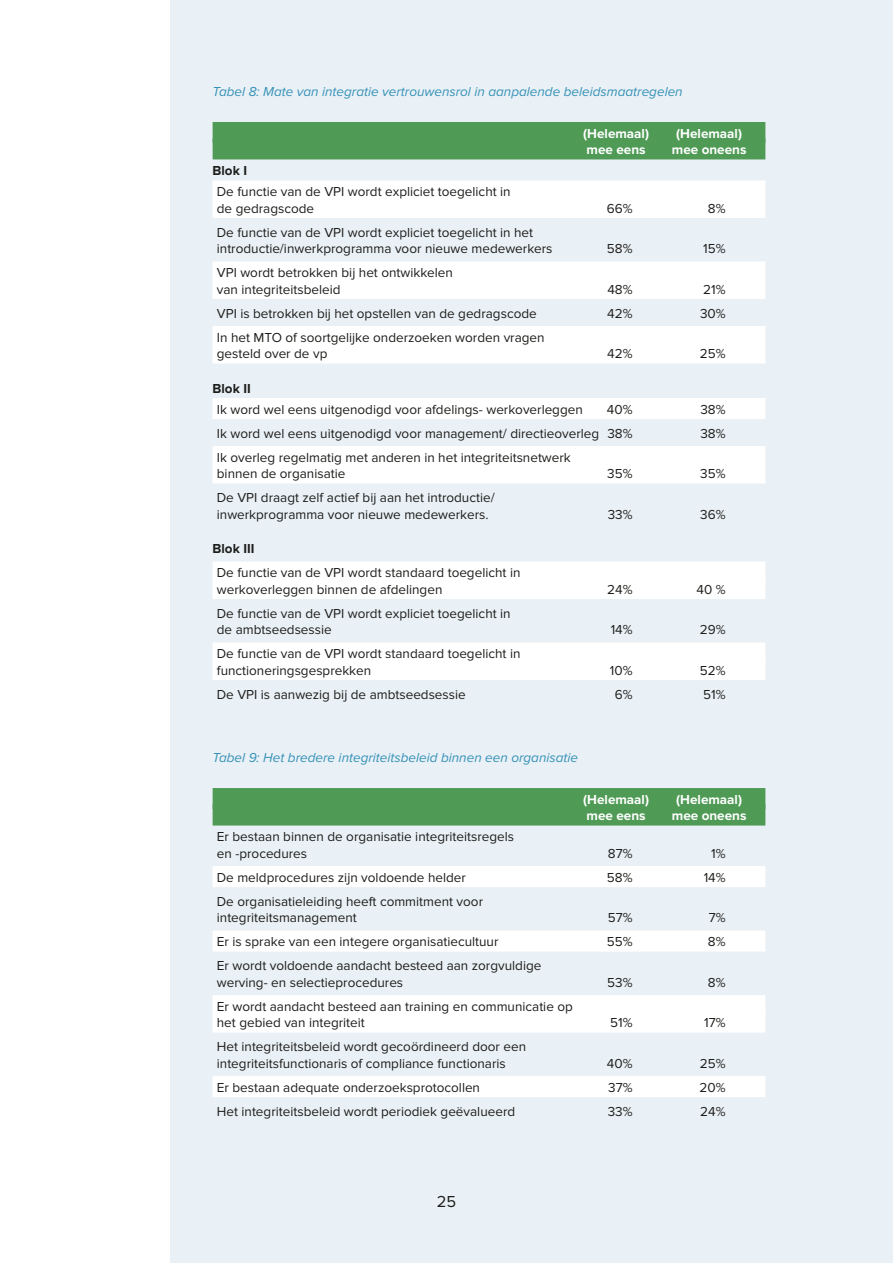
<style>
.page{position:relative;width:893px;height:1263px;background:#fff}
.page>*{position:absolute;margin:0;border:0;box-sizing:border-box;transform-origin:0 0}
.t1{font:16.5px "Proxima Nova";color:#1d1d1b}
.t2{font:13.5px/16.5px "Proxima Nova";color:#1d1d1b}
.t3{font:italic 13.5px "Proxima Nova";color:#3591b7}
.t4{font:700 13.5px "Proxima Nova";color:#fff}
.t5{font:700 13.5px "Proxima Nova";color:#1d1d1b}
</style>
<div class="page">
<div style="left:170px;top:0;width:723px;height:1263px;background:#eaf1f6"></div>
<div style="left:213px;top:122px;width:552px;height:21px;background:#4f9a55"></div>
<div style="left:213px;top:138px;width:552px;height:21px;background:#4f9a55"></div>
<div style="left:213px;top:180px;width:552px;height:21px;background:#fff"></div>
<div style="left:213px;top:197px;width:552px;height:21px;background:#fff"></div>
<div style="left:213px;top:261px;width:552px;height:21px;background:#fff"></div>
<div style="left:213px;top:278px;width:552px;height:21px;background:#fff"></div>
<div style="left:213px;top:326px;width:552px;height:21px;background:#fff"></div>
<div style="left:213px;top:342px;width:552px;height:21px;background:#fff"></div>
<div style="left:213px;top:398px;width:552px;height:21px;background:#fff"></div>
<div style="left:213px;top:446px;width:552px;height:21px;background:#fff"></div>
<div style="left:213px;top:462px;width:552px;height:21px;background:#fff"></div>
<div style="left:213px;top:561px;width:552px;height:21px;background:#fff"></div>
<div style="left:213px;top:578px;width:552px;height:21px;background:#fff"></div>
<div style="left:213px;top:642px;width:552px;height:21px;background:#fff"></div>
<div style="left:213px;top:659px;width:552px;height:21px;background:#fff"></div>
<div style="left:213px;top:788px;width:552px;height:21px;background:#4f9a55"></div>
<div style="left:213px;top:804px;width:552px;height:21px;background:#4f9a55"></div>
<div style="left:213px;top:866px;width:552px;height:21px;background:#fff"></div>
<div style="left:213px;top:930px;width:552px;height:21px;background:#fff"></div>
<div style="left:213px;top:995px;width:552px;height:21px;background:#fff"></div>
<div style="left:213px;top:1011px;width:552px;height:21px;background:#fff"></div>
<div style="left:213px;top:1076px;width:552px;height:21px;background:#fff"></div>
<p class="t3" style="left:213px;top:84px;width:472px">Tabel 8: Mate van integratie vertrouwensrol in aanpalende beleidsmaatregelen</p>
<p class="t4" style="left:583px;top:125px;width:67px">(Helemaal)</p>
<p class="t4" style="left:676px;top:125px;width:67px">(Helemaal)</p>
<p class="t4" style="left:587px;top:142px;width:61px">mee eens</p>
<p class="t4" style="left:672px;top:142px;width:76px">mee oneens</p>
<p class="t5" style="left:213px;top:163px;width:36px">Blok I</p>
<p class="t2" style="left:217px;top:184px;width:295px">De functie van de VPI wordt expliciet toegelicht in de gedragscode</p>
<p class="t2" style="left:607px;top:200px;width:27px">66%</p>
<p class="t2" style="left:708px;top:200px;width:19px">8%</p>
<p class="t2" style="left:217px;top:224px;width:337px">De functie van de VPI wordt expliciet toegelicht in het introductie/inwerkprogramma voor nieuwe medewerkers</p>
<p class="t2" style="left:217px;top:265px;width:238px">VPI wordt betrokken bij het ontwikkelen van integriteitsbeleid</p>
<p class="t2" style="left:607px;top:241px;width:27px">58%</p>
<p class="t2" style="left:703px;top:241px;width:24px">15%</p>
<p class="t2" style="left:607px;top:281px;width:27px">48%</p>
<p class="t2" style="left:703px;top:281px;width:24px">21%</p>
<p class="t2" style="left:217px;top:305px;width:321px">VPI is betrokken bij het opstellen van de gedragscode</p>
<p class="t2" style="left:607px;top:305px;width:27px">42%</p>
<p class="t2" style="left:700px;top:305px;width:27px">30%</p>
<p class="t2" style="left:217px;top:329px;width:329px">In het MTO of soortgelijke onderzoeken worden vragen gesteld over de vp</p>
<p class="t2" style="left:607px;top:346px;width:27px">42%</p>
<p class="t2" style="left:700px;top:346px;width:27px">25%</p>
<p class="t5" style="left:213px;top:380px;width:40px">Blok II</p>
<p class="t2" style="left:217px;top:401px;width:367px">Ik word wel eens uitgenodigd voor afdelings- werkoverleggen</p>
<p class="t2" style="left:607px;top:401px;width:27px">40%</p>
<p class="t2" style="left:700px;top:401px;width:27px">38%</p>
<p class="t2" style="left:217px;top:425px;width:417px">Ik word wel eens uitgenodigd voor management/ directieoverleg 38%</p>
<p class="t2" style="left:700px;top:425px;width:27px">38%</p>
<p class="t2" style="left:217px;top:449px;width:355px">Ik overleg regelmatig met anderen in het integriteitsnetwerk binnen de organisatie</p>
<p class="t2" style="left:607px;top:466px;width:27px">35%</p>
<p class="t2" style="left:700px;top:466px;width:27px">35%</p>
<p class="t2" style="left:217px;top:490px;width:279px">De VPI draagt zelf actief bij aan het introductie/ inwerkprogramma voor nieuwe medewerkers.</p>
<p class="t5" style="left:213px;top:541px;width:43px">Blok III</p>
<p class="t2" style="left:217px;top:565px;width:305px">De functie van de VPI wordt standaard toegelicht in werkoverleggen binnen de afdelingen</p>
<p class="t2" style="left:217px;top:605px;width:295px">De functie van de VPI wordt expliciet toegelicht in de ambtseedsessie</p>
<p class="t2" style="left:217px;top:646px;width:305px">De functie van de VPI wordt standaard toegelicht in functioneringsgesprekken</p>
<p class="t2" style="left:608px;top:506px;width:26px">33%</p>
<p class="t2" style="left:700px;top:506px;width:27px">36%</p>
<p class="t2" style="left:607px;top:581px;width:27px">24%</p>
<p class="t2" style="left:696px;top:581px;width:31px">40 %</p>
<p class="t2" style="left:611px;top:622px;width:23px">14%</p>
<p class="t2" style="left:700px;top:622px;width:27px">29%</p>
<p class="t2" style="left:610px;top:662px;width:24px">10%</p>
<p class="t2" style="left:700px;top:662px;width:27px">52%</p>
<p class="t2" style="left:217px;top:686px;width:250px">De VPI is aanwezig bij de ambtseedsessie</p>
<p class="t2" style="left:615px;top:686px;width:19px">6%</p>
<p class="t2" style="left:703px;top:686px;width:24px">51%</p>
<p class="t3" style="left:213px;top:750px;width:367px">Tabel 9: Het bredere integriteitsbeleid binnen een organisatie</p>
<p class="t2" style="left:217px;top:829px;width:299px">Er bestaan binnen de organisatie integriteitsregels en -procedures</p>
<p class="t4" style="left:583px;top:791px;width:67px">(Helemaal)</p>
<p class="t4" style="left:676px;top:791px;width:67px">(Helemaal)</p>
<p class="t4" style="left:587px;top:808px;width:61px">mee eens</p>
<p class="t4" style="left:672px;top:808px;width:76px">mee oneens</p>
<p class="t2" style="left:608px;top:845px;width:26px">87%</p>
<p class="t2" style="left:711px;top:845px;width:16px">1%</p>
<p class="t2" style="left:217px;top:869px;width:251px">De meldprocedures zijn voldoende helder</p>
<p class="t2" style="left:607px;top:869px;width:27px">58%</p>
<p class="t2" style="left:704px;top:869px;width:23px">14%</p>
<p class="t2" style="left:217px;top:893px;width:268px">De organisatieleiding heeft commitment voor integriteitsmanagement</p>
<p class="t2" style="left:608px;top:910px;width:26px">57%</p>
<p class="t2" style="left:709px;top:910px;width:18px">7%</p>
<p class="t2" style="left:217px;top:934px;width:283px">Er is sprake van een integere organisatiecultuur</p>
<p class="t2" style="left:607px;top:934px;width:27px">55%</p>
<p class="t2" style="left:708px;top:934px;width:19px">8%</p>
<p class="t2" style="left:217px;top:958px;width:326px">Er wordt voldoende aandacht besteed aan zorgvuldige werving- en selectieprocedures</p>
<p class="t2" style="left:607px;top:974px;width:27px">53%</p>
<p class="t2" style="left:708px;top:974px;width:19px">8%</p>
<p class="t2" style="left:217px;top:998px;width:357px">Er wordt aandacht besteed aan training en communicatie op het gebied van integriteit</p>
<p class="t2" style="left:217px;top:1039px;width:311px">Het integriteitsbeleid wordt gecoördineerd door een integriteitsfunctionaris of compliance functionaris</p>
<p class="t2" style="left:610px;top:1015px;width:24px">51%</p>
<p class="t2" style="left:704px;top:1015px;width:23px">17%</p>
<p class="t2" style="left:607px;top:1055px;width:27px">40%</p>
<p class="t2" style="left:700px;top:1055px;width:27px">25%</p>
<p class="t2" style="left:217px;top:1079px;width:265px">Er bestaan adequate onderzoeksprotocollen</p>
<p class="t2" style="left:608px;top:1079px;width:26px">37%</p>
<p class="t2" style="left:700px;top:1079px;width:28px">20%</p>
<p class="t2" style="left:217px;top:1103px;width:300px">Het integriteitsbeleid wordt periodiek geëvalueerd</p>
<p class="t2" style="left:608px;top:1103px;width:26px">33%</p>
<p class="t2" style="left:700px;top:1103px;width:27px">24%</p>
<p class="t1" style="left:437px;top:1192px;width:21px">25</p>
</div>
